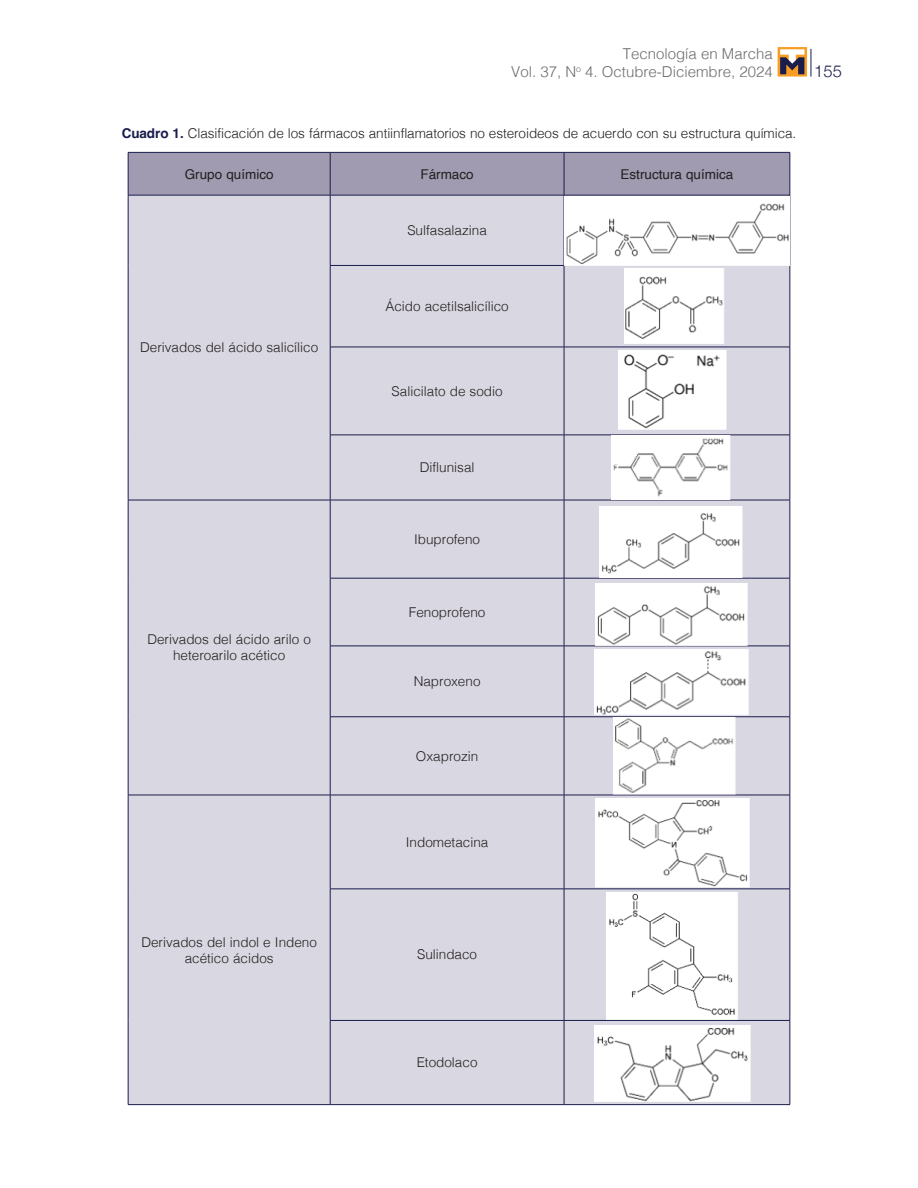
<style>
.page{position:relative;width:918px;height:1188px;background:#fff}
.page>*{position:absolute;margin:0;border:0;box-sizing:border-box;transform-origin:0 0}
.t1{font:300 16.5px "Helvetica Neue";color:#1a1c4c}
.t2{font:300 15px/18px "Helvetica";color:#6c6d70;text-align:right}
.t3{font:300 13.5px/16.2px "Helvetica";color:#231f20;text-align:center}
.t4{font:13.5px "Helvetica";color:#231f20}
.s1{font-weight:700;color:#1a1c4c}
</style>
<div class="page">
<svg style="left:811px;top:49px;width:1px;height:28px"></svg>
<svg style="left:778px;top:47px;width:29px;height:30px"></svg>
<svg style="left:780px;top:49px;width:24px;height:25px"></svg>
<div style="left:129px;top:153px;width:661px;height:42px;background:#a09bb0"></div>
<div style="left:129px;top:196px;width:661px;height:908px;background:#d9d7e1"></div>
<hr style="left:128px;top:152px;width:202px;height:1px;background:#1a1c4c">
<hr style="left:128px;top:153px;width:1px;height:42px;background:#1a1c4c">
<hr style="left:330px;top:152px;width:234px;height:1px;background:#1a1c4c">
<hr style="left:330px;top:153px;width:1px;height:42px;background:#1a1c4c">
<hr style="left:564px;top:152px;width:226px;height:1px;background:#1a1c4c">
<hr style="left:564px;top:153px;width:1px;height:42px;background:#1a1c4c">
<hr style="left:790px;top:153px;width:1px;height:42px;background:#1a1c4c">
<hr style="left:128px;top:195px;width:202px;height:1px;background:#1a1c4c">
<hr style="left:128px;top:195px;width:1px;height:70px;background:#1a1c4c">
<hr style="left:330px;top:195px;width:234px;height:1px;background:#1a1c4c">
<hr style="left:330px;top:195px;width:1px;height:70px;background:#1a1c4c">
<hr style="left:564px;top:195px;width:226px;height:1px;background:#1a1c4c">
<hr style="left:564px;top:195px;width:1px;height:70px;background:#1a1c4c">
<hr style="left:790px;top:195px;width:1px;height:70px;background:#1a1c4c">
<hr style="left:128px;top:265px;width:1px;height:82px;background:#1a1c4c">
<hr style="left:330px;top:265px;width:234px;height:1px;background:#1a1c4c">
<hr style="left:330px;top:266px;width:1px;height:81px;background:#1a1c4c">
<hr style="left:564px;top:265px;width:226px;height:1px;background:#1a1c4c">
<hr style="left:564px;top:266px;width:1px;height:81px;background:#1a1c4c">
<hr style="left:790px;top:266px;width:1px;height:81px;background:#1a1c4c">
<hr style="left:128px;top:347px;width:1px;height:88px;background:#1a1c4c">
<hr style="left:330px;top:347px;width:234px;height:1px;background:#1a1c4c">
<hr style="left:330px;top:347px;width:1px;height:88px;background:#1a1c4c">
<hr style="left:564px;top:347px;width:226px;height:1px;background:#1a1c4c">
<hr style="left:564px;top:347px;width:1px;height:88px;background:#1a1c4c">
<hr style="left:790px;top:347px;width:1px;height:88px;background:#1a1c4c">
<hr style="left:128px;top:435px;width:1px;height:65px;background:#1a1c4c">
<hr style="left:330px;top:435px;width:234px;height:1px;background:#1a1c4c">
<hr style="left:330px;top:435px;width:1px;height:65px;background:#1a1c4c">
<hr style="left:564px;top:435px;width:226px;height:1px;background:#1a1c4c">
<hr style="left:564px;top:435px;width:1px;height:65px;background:#1a1c4c">
<hr style="left:790px;top:435px;width:1px;height:65px;background:#1a1c4c">
<hr style="left:128px;top:500px;width:202px;height:1px;background:#1a1c4c">
<hr style="left:128px;top:500px;width:1px;height:78px;background:#1a1c4c">
<hr style="left:330px;top:500px;width:234px;height:1px;background:#1a1c4c">
<hr style="left:330px;top:500px;width:1px;height:78px;background:#1a1c4c">
<hr style="left:564px;top:500px;width:226px;height:1px;background:#1a1c4c">
<hr style="left:564px;top:500px;width:1px;height:78px;background:#1a1c4c">
<hr style="left:790px;top:500px;width:1px;height:78px;background:#1a1c4c">
<hr style="left:128px;top:578px;width:1px;height:68px;background:#1a1c4c">
<hr style="left:330px;top:578px;width:234px;height:1px;background:#1a1c4c">
<hr style="left:330px;top:578px;width:1px;height:68px;background:#1a1c4c">
<hr style="left:564px;top:578px;width:226px;height:1px;background:#1a1c4c">
<hr style="left:564px;top:578px;width:1px;height:68px;background:#1a1c4c">
<hr style="left:790px;top:578px;width:1px;height:68px;background:#1a1c4c">
<hr style="left:128px;top:646px;width:1px;height:71px;background:#1a1c4c">
<hr style="left:330px;top:646px;width:234px;height:1px;background:#1a1c4c">
<hr style="left:330px;top:646px;width:1px;height:71px;background:#1a1c4c">
<hr style="left:564px;top:646px;width:226px;height:1px;background:#1a1c4c">
<hr style="left:564px;top:646px;width:1px;height:71px;background:#1a1c4c">
<hr style="left:790px;top:646px;width:1px;height:71px;background:#1a1c4c">
<hr style="left:128px;top:717px;width:1px;height:78px;background:#1a1c4c">
<hr style="left:330px;top:716px;width:234px;height:1px;background:#1a1c4c">
<hr style="left:330px;top:717px;width:1px;height:78px;background:#1a1c4c">
<hr style="left:564px;top:716px;width:226px;height:1px;background:#1a1c4c">
<hr style="left:564px;top:717px;width:1px;height:78px;background:#1a1c4c">
<hr style="left:790px;top:717px;width:1px;height:78px;background:#1a1c4c">
<hr style="left:128px;top:795px;width:202px;height:1px;background:#1a1c4c">
<hr style="left:128px;top:795px;width:1px;height:94px;background:#1a1c4c">
<hr style="left:330px;top:795px;width:234px;height:1px;background:#1a1c4c">
<hr style="left:330px;top:795px;width:1px;height:94px;background:#1a1c4c">
<hr style="left:564px;top:795px;width:226px;height:1px;background:#1a1c4c">
<hr style="left:564px;top:795px;width:1px;height:94px;background:#1a1c4c">
<hr style="left:790px;top:795px;width:1px;height:94px;background:#1a1c4c">
<hr style="left:128px;top:889px;width:1px;height:131px;background:#1a1c4c">
<hr style="left:330px;top:889px;width:234px;height:1px;background:#1a1c4c">
<hr style="left:330px;top:889px;width:1px;height:131px;background:#1a1c4c">
<hr style="left:564px;top:889px;width:226px;height:1px;background:#1a1c4c">
<hr style="left:564px;top:889px;width:1px;height:131px;background:#1a1c4c">
<hr style="left:790px;top:889px;width:1px;height:131px;background:#1a1c4c">
<hr style="left:128px;top:1020px;width:1px;height:84px;background:#1a1c4c">
<hr style="left:330px;top:1020px;width:234px;height:1px;background:#1a1c4c">
<hr style="left:330px;top:1021px;width:1px;height:83px;background:#1a1c4c">
<hr style="left:564px;top:1020px;width:226px;height:1px;background:#1a1c4c">
<hr style="left:564px;top:1021px;width:1px;height:83px;background:#1a1c4c">
<hr style="left:790px;top:1021px;width:1px;height:83px;background:#1a1c4c">
<hr style="left:128px;top:1104px;width:202px;height:1px;background:#1a1c4c">
<hr style="left:330px;top:1104px;width:234px;height:1px;background:#1a1c4c">
<hr style="left:564px;top:1104px;width:226px;height:1px;background:#1a1c4c">
<img style="left:564px;top:197px;width:226px;height:68px">
<img style="left:625px;top:269px;width:101px;height:78px">
<img style="left:618px;top:350px;width:110px;height:81px">
<img style="left:611px;top:435px;width:121px;height:65px">
<img style="left:600px;top:506px;width:144px;height:72px">
<img style="left:595px;top:583px;width:155px;height:63px">
<img style="left:594px;top:650px;width:158px;height:67px">
<img style="left:613px;top:718px;width:124px;height:77px">
<img style="left:595px;top:798px;width:157px;height:91px">
<img style="left:607px;top:893px;width:132px;height:127px">
<img style="left:594px;top:1025px;width:159px;height:79px">
<p class="t2" style="left:511px;top:43px;width:263px">Tecnología en Marcha<br>Vol. 37, N<sup>o</sup> 4. Octubre-Diciembre, 2024</p>
<p class="t3" style="left:122px;top:124px;width:676px"><span class="s1">Cuadro 1.</span> Clasificación de los fármacos antiinflamatorios no esteroideos de acuerdo con su estructura química.</p>
<p class="t4" style="left:185px;top:164px;width:90px">Grupo químico</p>
<p class="t4" style="left:420px;top:164px;width:55px">Fármaco</p>
<p class="t4" style="left:620px;top:164px;width:114px">Estructura química</p>
<p class="t3" style="left:407px;top:221px;width:81px">Sulfasalazina</p>
<p class="t1" style="left:814px;top:57px;width:29px">155</p>
<p class="t3" style="left:140px;top:339px;width:180px">Derivados del ácido salicílico</p>
<p class="t3" style="left:385px;top:297px;width:125px">Ácido acetilsalicílico</p>
<p class="t3" style="left:392px;top:382px;width:113px">Salicilato de sodio</p>
<p class="t3" style="left:147px;top:630px;width:165px">Derivados del ácido arilo o heteroarilo acético</p>
<p class="t3" style="left:420px;top:458px;width:56px">Diflunisal</p>
<p class="t3" style="left:414px;top:530px;width:68px">Ibuprofeno</p>
<p class="t3" style="left:409px;top:603px;width:78px">Fenoprofeno</p>
<p class="t3" style="left:414px;top:672px;width:68px">Naproxeno</p>
<p class="t3" style="left:416px;top:747px;width:64px">Oxaprozin</p>
<p class="t3" style="left:406px;top:833px;width:84px">Indometacina</p>
<p class="t3" style="left:141px;top:933px;width:177px">Derivados del indol e Indeno acético ácidos</p>
<p class="t3" style="left:417px;top:946px;width:62px">Sulindaco</p>
<p class="t3" style="left:417px;top:1054px;width:62px">Etodolaco</p>
</div>
